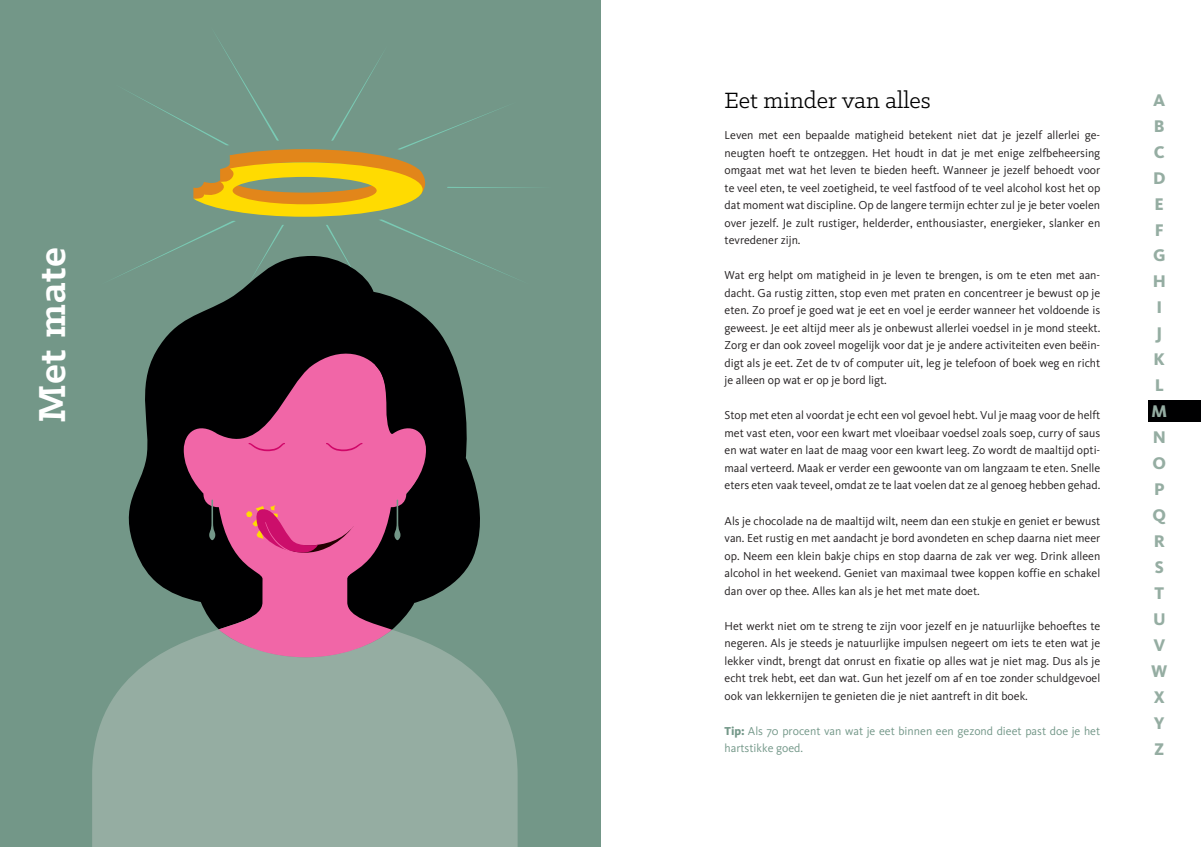
<style>
.page{position:relative;width:1201px;height:847px;background:#fff}
.page>*{position:absolute;margin:0;border:0;box-sizing:border-box;transform-origin:0 0}
.t1{font:700 42.5px "Klinic Slab";letter-spacing:.02em;color:#fff}
.t2{font:25px "Klinic Slab";color:#000001}
.t3{font:800 17.5px/25.9px "Kievit";color:#95ada2}
.t4{font:11.88px/17.5px "Kievit";color:#231f20;text-align:justify}
.t5{font:11.88px/17.5px "Kievit";color:#739788}
.s1{font-weight:800}
</style>
<div class="page">
<div style="left:0;top:0;width:600px;height:846px;background:#739788"></div>
<svg style="left:128px;top:458px;width:352px;height:141px;fill:#000001"></svg>
<svg style="left:92px;top:642px;width:425px;height:204px;background:#92ab9f"></svg>
<svg style="left:184px;top:458px;width:242px;height:199px;background:#974b6f"></svg>
<svg style="left:209px;top:496px;width:10px;height:44px"></svg>
<svg style="left:392px;top:496px;width:8px;height:44px"></svg>
<svg style="left:246px;top:505px;width:108px;height:49px;background:#e55593"></svg>
<svg style="left:117px;top:45px;width:415px;height:413px"></svg>
<div style="left:1148px;top:400px;width:53px;height:21px;background:#000001"></div>
<h1 class="t1" style="left:24px;top:423px;width:177px;rotate:-90deg">Met mate</h1>
<h2 class="t2" style="left:724px;top:84px;width:208px">Eet minder van alles</h2>
<p class="t4" style="left:724px;top:126px;width:377px">Leven met een bepaalde matigheid betekent niet dat je jezelf allerlei ge&shy;neugten hoeft te ontzeggen. Het houdt in dat je met enige zelfbeheersing omgaat met wat het leven te bieden heeft. Wanneer je jezelf behoedt voor te veel eten, te veel zoetigheid, te veel fastfood of te veel alcohol kost het op dat moment wat discipline. Op de langere termijn echter zul je je beter voelen over jezelf. Je zult rustiger, helderder, enthousiaster, energieker, slanker en tevredener zijn.</p>
<p class="t4" style="left:724px;top:266px;width:377px">Wat erg helpt om matigheid in je leven te brengen, is om te eten met aan&shy;dacht. Ga rustig zitten, stop even met praten en concentreer je bewust op je eten. Zo proef je goed wat je eet en voel je eerder wanneer het voldoende is geweest. Je eet altijd meer als je onbewust allerlei voedsel in je mond steekt.<br>Zorg er dan ook zoveel mogelijk voor dat je je andere activiteiten even beëin&shy;digt als je eet. Zet de tv of computer uit, leg je telefoon of boek weg en richt je alleen op wat er op je bord ligt.</p>
<p class="t4" style="left:724px;top:406px;width:377px">Stop met eten al voordat je echt een vol gevoel hebt. Vul je maag voor de helft met vast eten, voor een kwart met vloeibaar voedsel zoals soep, curry of saus en wat water en laat de maag voor een kwart leeg. Zo wordt de maaltijd opti&shy;maal verteerd. Maak er verder een gewoonte van om langzaam te eten. Snelle eters eten vaak teveel, omdat ze te laat voelen dat ze al genoeg hebben gehad.</p>
<p class="t4" style="left:724px;top:511px;width:377px">Als je chocolade na de maaltijd wilt, neem dan een stukje en geniet er bewust van. Eet rustig en met aandacht je bord avondeten en schep daarna niet meer op. Neem een klein bakje chips en stop daarna de zak ver weg. Drink alleen alcohol in het weekend. Geniet van maximaal twee koppen koffie en schakel dan over op thee. Alles kan als je het met mate doet.</p>
<p class="t4" style="left:724px;top:616px;width:377px">Het werkt niet om te streng te zijn voor jezelf en je natuurlijke behoeftes te negeren. Als je steeds je natuurlijke impulsen negeert om iets te eten wat je lekker vindt, brengt dat onrust en fixatie op alles wat je niet mag. Dus als je echt trek hebt, eet dan wat. Gun het jezelf om af en toe zonder schuldgevoel ook van lekkernijen te genieten die je niet aantreft in dit boek.</p>
<p class="t5" style="left:724px;top:721px;width:377px"><span class="s1">Tip:</span> Als 70 procent van wat je eet binnen een gezond dieet past doe je het hartstikke goed.</p>
<h3 class="t3" style="left:1151px;top:87px;width:18px">A<br>B<br>C<br>D<br>E<br>F<br>G<br>H<br>I<br>J<br>K<br>L<br>M<br>N<br>O<br>P<br>Q<br>R<br>S<br>T<br>U<br>V<br>W<br>X<br>Y<br>Z</h3>
</div>
